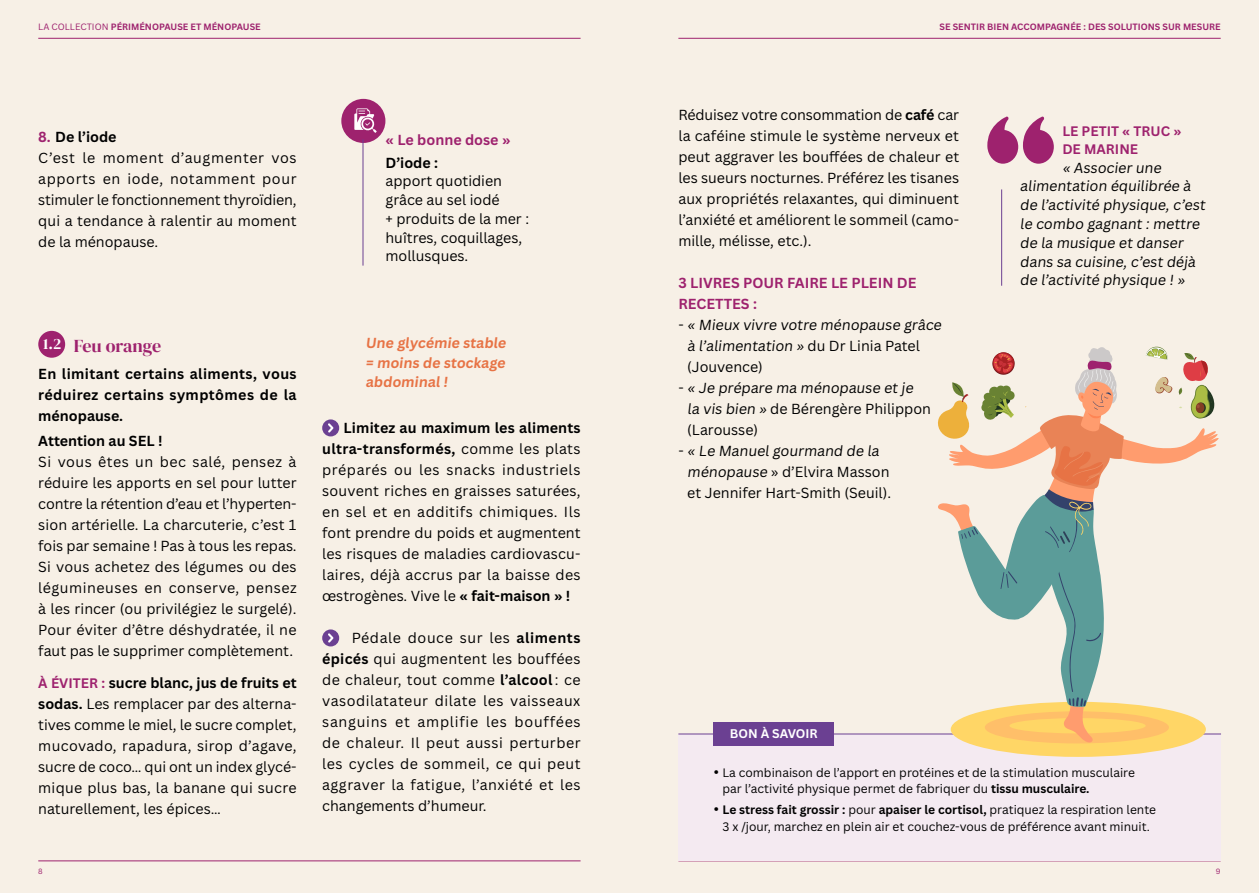
<style>
.page{position:relative;width:1259px;height:893px;background:#f7f0e6}
.page>*{position:absolute;margin:0;border:0;box-sizing:border-box;transform-origin:0 0}
.t1{font:18px "DM Serif Display";color:#9e226e}
.t2{font:14.25px/21px "Canva Sans";color:#000}
.t3{font:700 14.25px/21px "Canva Sans";letter-spacing:.02em;color:#000;text-align:justify}
.t4{font:700 14.25px/21px "Canva Sans";color:#9e226e}
.t5{font:700 14.25px/19.5px "Canva Sans";color:#e77345;text-align:justify}
.t6{font:700 14.25px "Canva Sans";color:#000}
.t7{font:700 13.5px/18px "Canva Sans";color:#9e226e}
.t8{font:700 12.3px "Canva Sans";color:#fff}
.t9{font:12px/16.5px "Canva Sans";color:#000}
.t10{font:700 9px "Canva Sans";color:#9e226e}
.t11{font:7.5px "Canva Sans";color:#9e226e}
.s1{font-weight:400}
.s2{font-weight:700;color:#9e226e}
.s3{font-weight:700}
.s4{font-weight:700;font-size:13.5px;color:#9e226e}
.s5{font-size:14.25px}
</style>
<div class="page">
<hr style="left:38px;top:861px;width:542px;height:1px;background:#9e226e">
<hr style="left:678px;top:861px;width:542px;height:1px;background:#9e226e">
<hr style="left:38px;top:38px;width:542px;height:1px;background:#9e226e">
<hr style="left:678px;top:38px;width:542px;height:1px;background:#9e226e">
<div style="left:38px;top:331px;width:27px;height:27px;background:#9e226e;border-radius:50%"></div>
<div style="left:322px;top:419px;width:17px;height:17px;background:#6b4092;border-radius:50%"></div>
<svg style="left:328px;top:423px;width:5px;height:10px"></svg>
<div style="left:322px;top:629px;width:17px;height:17px;background:#6b4092;border-radius:50%"></div>
<svg style="left:328px;top:633px;width:5px;height:10px"></svg>
<div style="left:678px;top:734px;width:543px;height:127px;background:#f4eaf1"></div>
<hr style="left:678px;top:734px;width:543px;height:1px;background:#6b4092">
<div style="left:714px;top:722px;width:120px;height:24px;background:#6b4092"></div>
<hr style="left:1001px;top:189px;width:1px;height:97px;background:#6b4092">
<svg style="left:987px;top:117px;width:66px;height:47px"></svg>
<div style="left:341px;top:99px;width:44px;height:44px;background:#9e226e;border-radius:50%"></div>
<hr style="left:363px;top:139px;width:1px;height:127px;background:#6b4092">
<svg style="left:354px;top:108px;width:23px;height:25px"></svg>
<div style="left:950px;top:702px;width:255px;height:55px;background:#ffd666;border-radius:50%"></div>
<svg style="left:935px;top:346px;width:284px;height:396px"></svg>
<p class="t10" style="left:38px;top:21px;width:224px"><span class="s1">LA COLLECTION</span> PÉRIMÉNOPAUSE ET MÉNOPAUSE</p>
<p class="t10" style="left:939px;top:21px;width:283px">SE SENTIR BIEN ACCOMPAGNÉE : DES SOLUTIONS SUR MESURE</p>
<p class="t2" style="left:38px;top:127px;width:260px"><span class="s2">8.</span> <span class="s3">De l’iode<br></span>C’est le moment d’augmenter vos apports en iode, notamment pour stimuler le fonctionnement thyroïdien, qui a tendance à ralentir au moment de la ménopause.</p>
<p class="t4" style="left:385px;top:130px;width:127px">« Le bonne dose »</p>
<p class="t3" style="left:385px;top:152px;width:54px">D’iode :</p>
<p class="t2" style="left:385px;top:172px;width:145px;line-height:18.8px">apport quotidien grâce au sel iodé<br>+ produits de la mer : huîtres, coquillages, mollusques.</p>
<p class="t1" style="left:43px;top:335px;width:119px"><sup>1.2</sup> Feu orange</p>
<p class="t3" style="left:38px;top:363px;width:260px">En limitant certains aliments, vous réduirez certains symptômes de la ménopause.</p>
<p class="t6" style="left:38px;top:433px;width:126px">Attention au SEL !</p>
<p class="t2" style="left:38px;top:452px;width:260px;text-align:justify">Si vous êtes un bec salé, pensez à réduire les apports en sel pour lutter contre la rétention d’eau et l’hyperten&shy;sion artérielle. La charcuterie, c’est 1 fois par semaine ! Pas à tous les repas.<br>Si vous achetez des légumes ou des légumineuses en conserve, pensez à les rincer (ou privilégiez le surgelé).<br>Pour éviter d’être déshydratée, il ne faut pas le supprimer complètement.</p>
<p class="t2" style="left:38px;top:672px;width:260px;text-align:justify"><span class="s4">À ÉVITER :</span> <span class="s3">sucre blanc, jus de fruits et sodas.</span> Les remplacer par des alterna&shy;tives comme le miel, le sucre complet, mucovado, rapadura, sirop d’agave, sucre de coco… qui ont un index glycé&shy;mique plus bas, la banane qui sucre naturellement, les épices…</p>
<p class="t5" style="left:365px;top:333px;width:144px">Une glycémie stable = moins de stockage abdominal !</p>
<p class="t2" style="left:322px;top:418px;width:260px;text-align:justify;text-indent:21px"><span class="s3">Limitez au maximum les aliments ultra-transformés,</span> comme les plats préparés ou les snacks industriels souvent riches en graisses saturées, en sel et en additifs chimiques. Ils font prendre du poids et augmentent les risques de maladies cardiovascu&shy;laires, déjà accrus par la baisse des œstrogènes. Vive le <span class="s3">« fait-maison » !</span></p>
<p class="t2" style="left:322px;top:628px;width:260px;text-align:justify;text-indent:30px">Pédale douce sur les <span class="s3">aliments épicés</span> qui augmentent les bouffées de chaleur, tout comme <span class="s3">l’alcool</span> : ce vasodilatateur dilate les vaisseaux sanguins et amplifie les bouffées de chaleur. Il peut aussi perturber les cycles de sommeil, ce qui peut aggraver la fatigue, l’anxiété et les changements d’humeur.</p>
<p class="t2" style="left:678px;top:105px;width:282px;text-align:justify">Réduisez votre consommation de <span class="s3">café</span> car la caféine stimule le système nerveux et peut aggraver les bouffées de chaleur et les sueurs nocturnes. Préférez les tisanes aux propriétés relaxantes, qui diminuent l’anxiété et améliorent le sommeil (camo&shy;mille, mélisse, etc.).</p>
<p class="t4" style="left:678px;top:273px;width:239px">3 LIVRES POUR FAIRE LE PLEIN DE<br>RECETTES :</p>
<p class="t2" style="left:687px;top:315px;width:258px;text-indent:-9px">- « Mieux vivre votre ménopause grâce à l’alimentation » du Dr Linia Patel (Jouvence)</p>
<p class="t2" style="left:687px;top:378px;width:245px;text-indent:-9px">- « Je prépare ma ménopause et je la vis bien » de Bérengère Philippon (Larousse)</p>
<p class="t2" style="left:687px;top:441px;width:205px;text-indent:-9px">- « Le Manuel gourmand de la ménopause » d’Elvira Masson et Jennifer Hart-Smith (Seuil).</p>
<p class="t7" style="left:1062px;top:122px;width:121px">LE PETIT « TRUC »<br>DE MARINE</p>
<p class="t2" style="left:1020px;top:158px;width:189px;line-height:18.8px;text-indent:42px">« Associer une alimentation équilibrée à de l’activité physique, c’est le combo gagnant : mettre de la musique et danser dans sa cuisine, c’est déjà de l’activité physique ! »</p>
<p class="t8" style="left:730px;top:726px;width:89px">BON À SAVOIR</p>
<p class="t9" style="left:722px;top:764px;width:414px;text-indent:-9px"><span class="s5">•</span> La combinaison de l’apport en protéines et de la stimulation musculaire par l’activité physique permet de fabriquer du <span class="s3">tissu musculaire.</span></p>
<p class="t9" style="left:714px;top:802px;width:444px;text-align:center"><span class="s5">•</span> <span class="s3">Le stress fait grossir :</span> pour <span class="s3">apaiser le cortisol,</span> pratiquez la respiration lente<br>3 x /jour, marchez en plein air et couchez-vous de préférence avant minuit.</p>
<p class="t11" style="left:38px;top:867px;width:6px">8</p>
<p class="t11" style="left:1215px;top:867px;width:6px">9</p>
</div>
